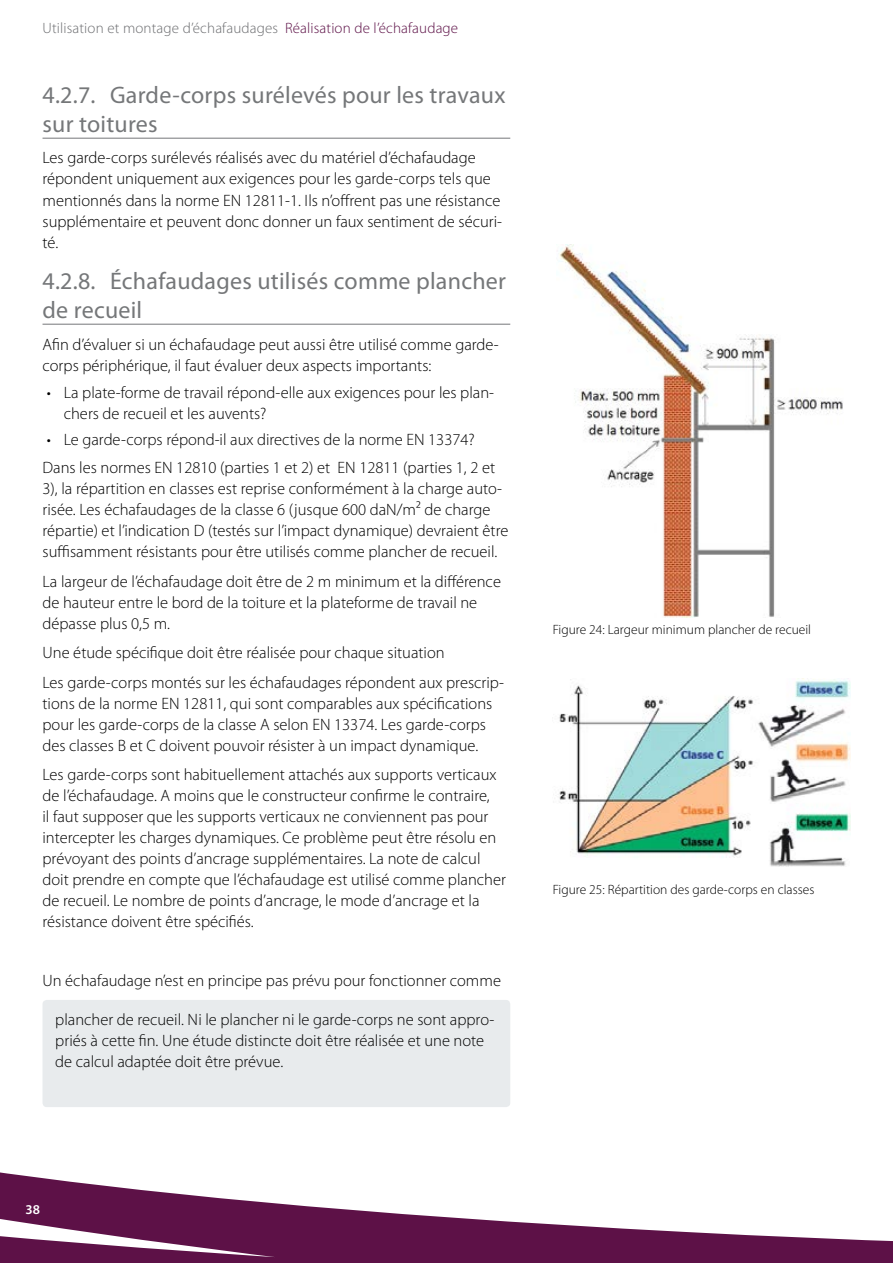
<style>
.page{position:relative;width:893px;height:1263px;background:#fff}
.page>*{position:absolute;margin:0;border:0;box-sizing:border-box;transform-origin:0 0}
.t1{font:24px/28.8px "Myriad Pro";letter-spacing:.01em;color:#757779}
.t2{font:300 16.5px/21px "Myriad Pro";color:#000}
.t3{font:300 15px "Myriad Pro";letter-spacing:.01em;color:#6d6e71}
.t4{font:300 13.5px "Myriad Pro";color:#000}
.t5{font:600 13.5px "Myriad Pro";color:#fff}
.s1{color:#5d1147}
</style>
<div class="page">
<svg style="left:0;top:1172px;width:893px;height:91px;fill:#5d1147"></svg>
<hr style="left:43px;top:138px;width:467px;height:1px;background:#757779">
<hr style="left:43px;top:324px;width:467px;height:1px;background:#757779">
<img style="left:559px;top:244px;width:284px;height:373px">
<img style="left:559px;top:678px;width:291px;height:189px">
<div style="left:43px;top:1000px;width:467px;height:107px;background:#e8ebed;border-radius:4px"></div>
<p class="t3" style="left:43px;top:18px;width:417px">Utilisation et montage d’échafaudages <span class="s1">Réalisation de l’échafaudage</span></p>
<h1 class="t1" style="left:43px;top:80px;width:464px">4.2.7. Garde-corps surélevés pour les travaux sur toitures</h1>
<p class="t2" style="left:43px;top:147px;width:461px">Les garde-corps surélevés réalisés avec du matériel d’échafaudage répondent uniquement aux exigences pour les garde-corps tels que mentionnés dans la norme EN 12811-1. Ils n’offrent pas une résistance supplémentaire et peuvent donc donner un faux sentiment de sécuri&shy;té.</p>
<h1 class="t1" style="left:43px;top:266px;width:465px">4.2.8. Échafaudages utilisés comme plancher de recueil</h1>
<p class="t2" style="left:43px;top:333px;width:458px">Afin d’évaluer si un échafaudage peut aussi être utilisé comme garde&shy;corps périphérique, il faut évaluer deux aspects importants:</p>
<p class="t2" style="left:64px;top:382px;width:432px;text-indent:-17px">• La plate-forme de travail répond-elle aux exigences pour les plan&shy;chers de recueil et les auvents?</p>
<p class="t2" style="left:43px;top:426px;width:454px;line-height:27.8px">• Le garde-corps répond-il aux directives de la norme EN 13374?<br>Dans les normes EN 12810 (parties 1 et 2) et EN 12811 (parties 1, 2 et</p>
<p class="t2" style="left:43px;top:478px;width:467px">3), la répartition en classes est reprise conformément à la charge auto&shy;risée. Les échafaudages de la classe 6 (jusque 600 daN/m² de charge répartie) et l’indication D (testés sur l’impact dynamique) devraient être suffisamment résistants pour être utilisés comme plancher de recueil.</p>
<p class="t2" style="left:43px;top:571px;width:460px">La largeur de l’échafaudage doit être de 2 m minimum et la différence de hauteur entre le bord de la toiture et la plateforme de travail ne dépasse plus 0,5 m.</p>
<p class="t2" style="left:43px;top:638px;width:463px;line-height:29.5px">Une étude spécifique doit être réalisée pour chaque situation<br>Les garde-corps montés sur les échafaudages répondent aux prescrip-</p>
<p class="t2" style="left:43px;top:693px;width:451px">tions de la norme EN 12811, qui sont comparables aux spécifications pour les garde-corps de la classe A selon EN 13374. Les garde-corps des classes B et C doivent pouvoir résister à un impact dynamique.</p>
<p class="t2" style="left:43px;top:764px;width:465px">Les garde-corps sont habituellement attachés aux supports verticaux de l’échafaudage. A moins que le constructeur confirme le contraire,<br>il faut supposer que les supports verticaux ne conviennent pas pour intercepter les charges dynamiques. Ce problème peut être résolu en prévoyant des points d’ancrage supplémentaires. La note de calcul doit prendre en compte que l’échafaudage est utilisé comme plancher de recueil. Le nombre de points d’ancrage, le mode d’ancrage et la résistance doivent être spécifiés.</p>
<p class="t2" style="left:43px;top:970px;width:460px">Un échafaudage n’est en principe pas prévu pour fonctionner comme</p>
<p class="t2" style="left:55px;top:1009px;width:440px">plancher de recueil. Ni le plancher ni le garde-corps ne sont appro&shy;priés à cette fin. Une étude distincte doit être réalisée et une note de calcul adaptée doit être prévue.</p>
<p class="t4" style="left:553px;top:622px;width:260px">Figure 24: Largeur minimum plancher de recueil</p>
<p class="t4" style="left:553px;top:881px;width:263px">Figure 25: Répartition des garde-corps en classes</p>
<p class="t5" style="left:26px;top:1200px;width:16px">38</p>
</div>
